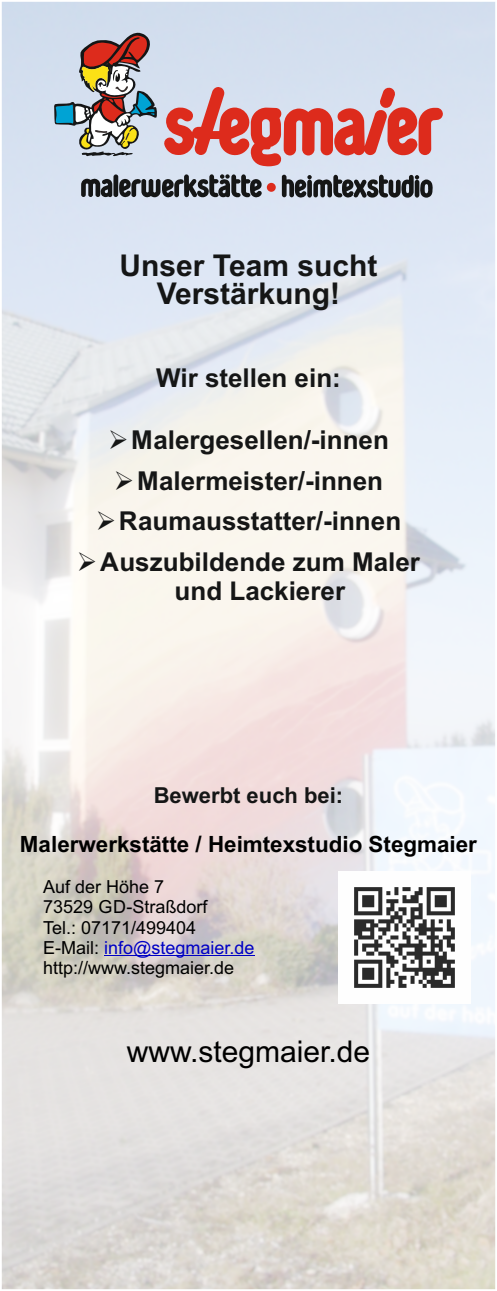
<style>
.page{position:relative;width:497px;height:1291px;background:#fff}
.page>*{position:absolute;margin:0;border:0;box-sizing:border-box;transform-origin:0 0}
.t1{font:700 30px/27.4px "Arial";color:#151616;text-align:center}
.t2{font:30px "Arial";color:#000}
.t3{font:700 26px/29px "Arial";color:#151616}
.t4{font:700 22.4px "Arial";color:#000}
.t5{font:700 22px "Arial";color:#151616}
.t6{font:18px/20.1px "Arial";color:#000}
.s1{color:#0000c4}
</style>
<div class="page">
<img style="left:2px;top:2px;width:493px;height:1287px">
<img style="left:338px;top:871px;width:132px;height:132px">
<hr style="left:104px;top:955px;width:150px;height:1px;background:#0000c4">
<svg style="left:81px;top:174px;width:181px;height:24px;background:#6f747b"></svg>
<svg style="left:282px;top:175px;width:151px;height:23px;background:#696e74"></svg>
<svg style="left:163px;top:87px;width:280px;height:79px;background:#d99294"></svg>
<div style="left:267px;top:183px;width:9px;height:9px;background:#dd2b1c;border-radius:50%"></div>
<svg style="left:54px;top:32px;width:103px;height:124px;background:#ada4a3"></svg>
<p class="t1" style="left:119px;top:255px;width:259px">Unser Team sucht<br>Verstärkung!</p>
<p class="t3" style="left:156px;top:366px;width:186px">Wir stellen ein:</p>
<p class="t3" style="left:108px;top:428px;width:282px">➢Malergesellen/-innen</p>
<p class="t3" style="left:114px;top:468px;width:271px">➢Malermeister/-innen</p>
<p class="t3" style="left:96px;top:509px;width:307px">➢Raumausstatter/-innen</p>
<p class="t3" style="left:175px;top:550px;width:247px;text-indent:-98px">➢Auszubildende zum Maler und Lackierer</p>
<p class="t5" style="left:154px;top:786px;width:191px">Bewerbt euch bei:</p>
<p class="t4" style="left:20px;top:836px;width:458px">Malerwerkstätte / Heimtexstudio Stegmaier</p>
<p class="t6" style="left:43px;top:878px;width:213px">Auf der Höhe 7<br>73529 GD-Straßdorf<br>Tel.: 07171/499404<br>E-Mail: <span class="s1">info@stegmaier.de </span>http://www.stegmaier.de</p>
<p class="t2" style="left:127px;top:1040px;width:245px">www.stegmaier.de</p>
</div>
